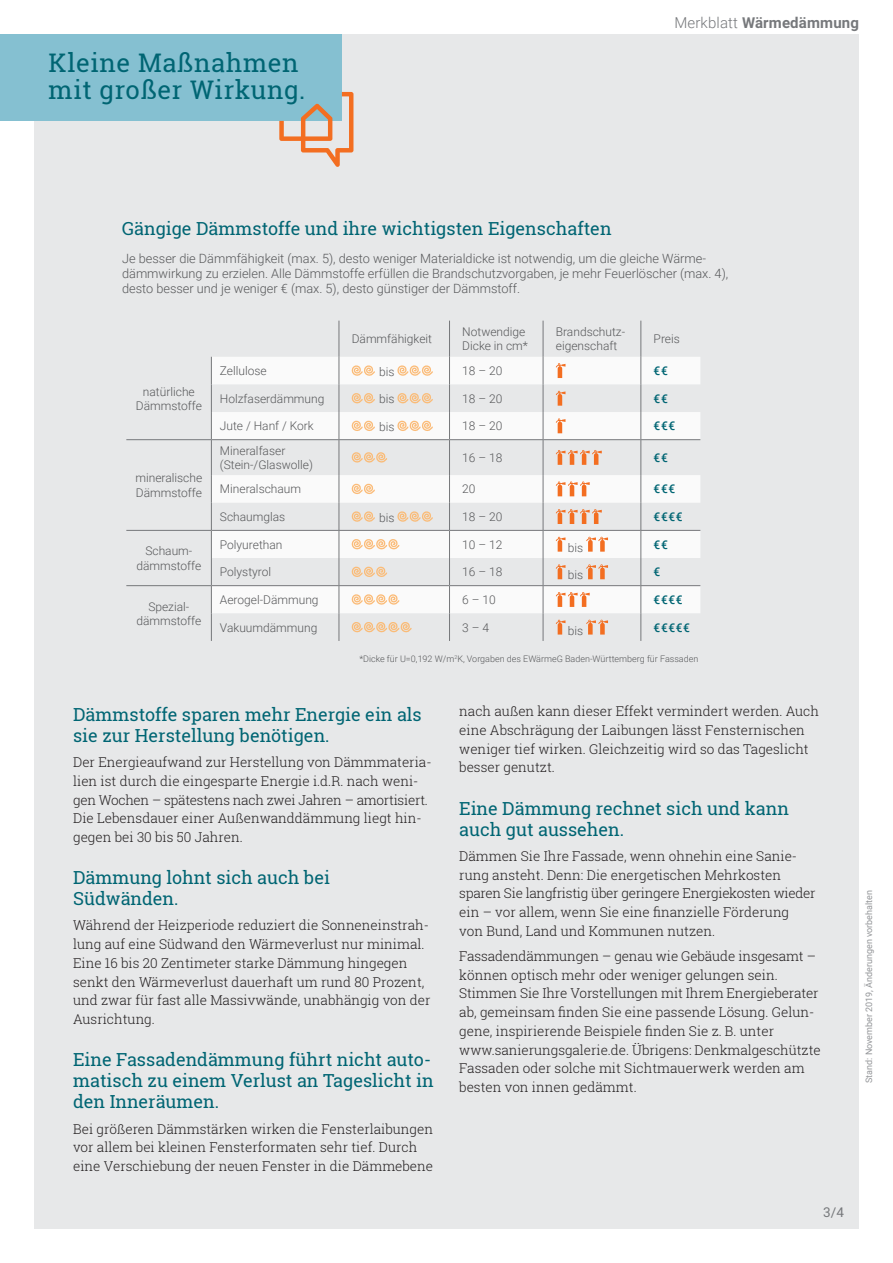
<style>
.page{position:relative;width:893px;height:1263px;background:#fff}
.page>*{position:absolute;margin:0;border:0;box-sizing:border-box;transform-origin:0 0}
.t1{font:25.65px/27.2px "Roboto Slab";letter-spacing:.025em;color:#006573}
.t2{font:18px/21px "Roboto Slab";color:#006573}
.t3{font:700 15px "Roboto";letter-spacing:.01em;color:#76787b}
.t4{font:300 13.5px/18.8px "Roboto Slab";color:#231f20}
.t5{font:13.5px "Roboto";color:#76787b}
.t6{font:300 12.75px/15px "Roboto";color:#57585a}
.t7{font:300 12px/14.4px "Roboto";color:#57585a}
.t8{font:500 12px "Roboto";color:#006573}
.t9{font:300 9px "Roboto";color:#57585a}
.t10{font:9px "Roboto";color:#939598}
.s1{font-weight:300}
</style>
<div class="page">
<div style="left:34px;top:34px;width:825px;height:1195px;background:#e7e8e9"></div>
<div style="left:0;top:34px;width:342px;height:87px;background:#85c0d1"></div>
<svg style="left:279px;top:91px;width:74px;height:76px"></svg>
<svg style="left:212px;top:357px;width:488px;height:256px;fill:#fafafa"></svg>
<hr style="left:211px;top:439px;width:128px;height:1px;background:#76787b">
<hr style="left:339px;top:439px;width:110px;height:1px;background:#76787b">
<hr style="left:449px;top:439px;width:94px;height:1px;background:#76787b">
<hr style="left:543px;top:439px;width:98px;height:1px;background:#76787b">
<hr style="left:641px;top:439px;width:59px;height:1px;background:#76787b">
<hr style="left:339px;top:321px;width:1px;height:36px;background:#76787b">
<hr style="left:449px;top:321px;width:1px;height:36px;background:#76787b">
<hr style="left:543px;top:321px;width:1px;height:36px;background:#76787b">
<svg style="left:211px;top:357px;width:1px;height:82px"></svg>
<svg style="left:339px;top:357px;width:1px;height:82px"></svg>
<svg style="left:449px;top:357px;width:1px;height:82px"></svg>
<svg style="left:543px;top:357px;width:1px;height:82px"></svg>
<hr style="left:126px;top:439px;width:85px;height:1px;background:#76787b">
<hr style="left:211px;top:440px;width:1px;height:35px;background:#76787b">
<hr style="left:339px;top:440px;width:1px;height:35px;background:#76787b">
<hr style="left:449px;top:440px;width:1px;height:35px;background:#76787b">
<hr style="left:543px;top:440px;width:1px;height:35px;background:#76787b">
<svg style="left:211px;top:475px;width:1px;height:166px"></svg>
<svg style="left:339px;top:475px;width:1px;height:166px"></svg>
<svg style="left:449px;top:475px;width:1px;height:166px"></svg>
<svg style="left:543px;top:475px;width:1px;height:166px"></svg>
<hr style="left:126px;top:530px;width:85px;height:1px;background:#76787b">
<hr style="left:126px;top:585px;width:85px;height:1px;background:#76787b">
<hr style="left:640px;top:321px;width:1px;height:36px;background:#76787b">
<svg style="left:640px;top:357px;width:1px;height:82px"></svg>
<hr style="left:640px;top:440px;width:1px;height:35px;background:#76787b">
<hr style="left:211px;top:530px;width:128px;height:1px;background:#76787b">
<hr style="left:339px;top:530px;width:110px;height:1px;background:#76787b">
<hr style="left:449px;top:530px;width:94px;height:1px;background:#76787b">
<hr style="left:543px;top:530px;width:98px;height:1px;background:#76787b">
<hr style="left:641px;top:530px;width:59px;height:1px;background:#76787b">
<svg style="left:640px;top:475px;width:1px;height:166px"></svg>
<hr style="left:211px;top:585px;width:128px;height:1px;background:#76787b">
<hr style="left:339px;top:585px;width:110px;height:1px;background:#76787b">
<hr style="left:449px;top:585px;width:94px;height:1px;background:#76787b">
<hr style="left:543px;top:585px;width:98px;height:1px;background:#76787b">
<hr style="left:641px;top:585px;width:59px;height:1px;background:#76787b">
<svg style="left:350px;top:364px;width:26px;height:14px"></svg>
<svg style="left:396px;top:364px;width:38px;height:14px"></svg>
<svg style="left:556px;top:363px;width:9px;height:15px"></svg>
<svg style="left:350px;top:391px;width:26px;height:15px"></svg>
<svg style="left:396px;top:391px;width:38px;height:15px"></svg>
<svg style="left:556px;top:391px;width:9px;height:15px"></svg>
<svg style="left:350px;top:419px;width:26px;height:15px"></svg>
<svg style="left:396px;top:419px;width:38px;height:15px"></svg>
<svg style="left:556px;top:418px;width:9px;height:15px"></svg>
<svg style="left:350px;top:450px;width:38px;height:15px"></svg>
<svg style="left:556px;top:450px;width:46px;height:15px"></svg>
<svg style="left:350px;top:482px;width:26px;height:15px"></svg>
<svg style="left:556px;top:481px;width:34px;height:15px"></svg>
<svg style="left:350px;top:509px;width:26px;height:15px"></svg>
<svg style="left:396px;top:509px;width:38px;height:15px"></svg>
<svg style="left:556px;top:509px;width:46px;height:15px"></svg>
<svg style="left:350px;top:537px;width:50px;height:15px"></svg>
<svg style="left:556px;top:537px;width:9px;height:15px"></svg>
<svg style="left:586px;top:537px;width:22px;height:15px"></svg>
<svg style="left:350px;top:565px;width:38px;height:15px"></svg>
<svg style="left:556px;top:564px;width:9px;height:15px"></svg>
<svg style="left:586px;top:564px;width:22px;height:15px"></svg>
<svg style="left:350px;top:592px;width:50px;height:15px"></svg>
<svg style="left:556px;top:592px;width:34px;height:15px"></svg>
<svg style="left:351px;top:622px;width:61px;height:11px"></svg>
<svg style="left:556px;top:620px;width:9px;height:14px"></svg>
<svg style="left:586px;top:620px;width:22px;height:14px"></svg>
<h1 class="t1" style="left:49px;top:49px;width:258px">Kleine Maßnahmen mit großer Wirkung.</h1>
<p class="t3" style="left:674px;top:12px;width:186px"><span class="s1">Merkblatt</span> Wärmedämmung</p>
<h2 class="t2" style="left:122px;top:218px;width:491px">Gängige Dämmstoffe und ihre wichtigsten Eigenschaften</h2>
<p class="t6" style="left:122px;top:250px;width:608px">Je besser die Dämmfähigkeit (max. 5), desto weniger Materialdicke ist notwendig, um die gleiche Wärme&shy;dämmwirkung zu erzielen. Alle Dämmstoffe erfüllen die Brandschutzvorgaben, je mehr Feuerlöscher (max. 4), desto besser und je weniger € (max. 5), desto günstiger der Dämmstoff.</p>
<p class="t7" style="left:136px;top:384px;width:68px;text-align:center">natürliche<br>Dämmstoffe</p>
<p class="t7" style="left:135px;top:470px;width:68px">mineralische<br>Dämmstoffe</p>
<p class="t7" style="left:136px;top:543px;width:66px;text-align:center">Schaum&shy;dämmstoffe</p>
<p class="t7" style="left:136px;top:599px;width:66px;text-align:center">Spezial&shy;dämmstoffe</p>
<p class="t7" style="left:352px;top:331px;width:82px">Dämmfähigkeit</p>
<p class="t7" style="left:462px;top:324px;width:67px">Notwendige<br>Dicke in cm*</p>
<p class="t7" style="left:556px;top:324px;width:71px">Brandschutz&shy;eigenschaft</p>
<p class="t7" style="left:654px;top:331px;width:28px">Preis</p>
<p class="t7" style="left:220px;top:363px;width:48px">Zellulose</p>
<p class="t7" style="left:379px;top:364px;width:17px">bis</p>
<p class="t7" style="left:462px;top:363px;width:42px">18 – 20</p>
<p class="t8" style="left:654px;top:362px;width:16px">€€</p>
<p class="t7" style="left:220px;top:391px;width:106px">Holzfaserdämmung</p>
<p class="t7" style="left:379px;top:391px;width:17px">bis</p>
<p class="t7" style="left:462px;top:391px;width:42px">18 – 20</p>
<p class="t8" style="left:654px;top:390px;width:16px">€€</p>
<p class="t7" style="left:220px;top:418px;width:95px">Jute / Hanf / Kork</p>
<p class="t7" style="left:379px;top:419px;width:17px">bis</p>
<p class="t7" style="left:462px;top:418px;width:42px">18 – 20</p>
<p class="t8" style="left:654px;top:418px;width:23px">€€€</p>
<p class="t7" style="left:220px;top:443px;width:95px">Mineralfaser (Stein-/Glaswolle)</p>
<p class="t7" style="left:462px;top:450px;width:42px">16 – 18</p>
<p class="t8" style="left:654px;top:449px;width:16px">€€</p>
<p class="t7" style="left:220px;top:481px;width:83px">Mineralschaum</p>
<p class="t7" style="left:462px;top:481px;width:15px">20</p>
<p class="t8" style="left:654px;top:481px;width:23px">€€€</p>
<p class="t7" style="left:220px;top:509px;width:67px">Schaumglas</p>
<p class="t7" style="left:379px;top:510px;width:17px">bis</p>
<p class="t7" style="left:462px;top:509px;width:42px">18 – 20</p>
<p class="t8" style="left:654px;top:508px;width:31px">€€€€</p>
<p class="t7" style="left:220px;top:537px;width:64px">Polyurethan</p>
<p class="t7" style="left:462px;top:537px;width:42px">10 – 12</p>
<p class="t7" style="left:568px;top:540px;width:17px">bis</p>
<p class="t8" style="left:654px;top:536px;width:16px">€€</p>
<p class="t7" style="left:220px;top:564px;width:53px">Polystyrol</p>
<p class="t7" style="left:462px;top:564px;width:42px">16 – 18</p>
<p class="t7" style="left:568px;top:567px;width:17px">bis</p>
<p class="t8" style="left:654px;top:564px;width:8px">€</p>
<p class="t7" style="left:220px;top:592px;width:100px">Aerogel-Dämmung</p>
<p class="t7" style="left:462px;top:592px;width:35px">6 – 10</p>
<p class="t8" style="left:654px;top:591px;width:31px">€€€€</p>
<p class="t7" style="left:220px;top:620px;width:99px">Vakuumdämmung</p>
<p class="t7" style="left:462px;top:620px;width:28px">3 – 4</p>
<p class="t7" style="left:568px;top:623px;width:17px">bis</p>
<p class="t8" style="left:654px;top:619px;width:38px">€€€€€</p>
<p class="t9" style="left:359px;top:652px;width:340px">*Dicke für U=0,192 W/m<sup>2</sup>K, Vorgaben des EWärmeG Baden-Württemberg für Fassaden</p>
<h2 class="t2" style="left:73px;top:704px;width:350px">Dämmstoffe sparen mehr Energie ein als sie zur Herstellung benötigen.</h2>
<p class="t4" style="left:73px;top:752px;width:360px">Der Energieaufwand zur Herstellung von Dämmmateria&shy;lien ist durch die eingesparte Energie i.d.R. nach weni&shy;gen Wochen – spätestens nach zwei Jahren – amortisiert.<br>Die Lebensdauer einer Außenwanddämmung liegt hin&shy;gegen bei 30 bis 50 Jahren.</p>
<h2 class="t2" style="left:73px;top:867px;width:258px">Dämmung lohnt sich auch bei<br>Südwänden.</h2>
<p class="t4" style="left:73px;top:916px;width:359px">Während der Heizperiode reduziert die Sonneneinstrah&shy;lung auf eine Südwand den Wärmeverlust nur minimal.<br>Eine 16 bis 20 Zentimeter starke Dämmung hingegen senkt den Wärmeverlust dauerhaft um rund 80 Prozent, und zwar für fast alle Massivwände, unabhängig von der Ausrichtung.</p>
<h2 class="t2" style="left:73px;top:1049px;width:362px">Eine Fassadendämmung führt nicht auto&shy;matisch zu einem Verlust an Tageslicht in den Inneräumen.</h2>
<p class="t4" style="left:73px;top:1119px;width:361px">Bei größeren Dämmstärken wirken die Fensterlaibungen vor allem bei kleinen Fensterformaten sehr tief. Durch eine Verschiebung der neuen Fenster in die Dämmebene</p>
<p class="t4" style="left:459px;top:701px;width:361px">nach außen kann dieser Effekt vermindert werden. Auch eine Abschrägung der Laibungen lässt Fensternischen weniger tief wirken. Gleichzeitig wird so das Tageslicht besser genutzt.</p>
<h2 class="t2" style="left:459px;top:797px;width:331px">Eine Dämmung rechnet sich und kann auch gut aussehen.</h2>
<p class="t4" style="left:459px;top:846px;width:358px">Dämmen Sie Ihre Fassade, wenn ohnehin eine Sanie&shy;rung ansteht. Denn: Die energetischen Mehrkosten sparen Sie langfristig über geringere Energiekosten wieder ein – vor allem, wenn Sie eine finanzielle Förderung von Bund, Land und Kommunen nutzen.</p>
<p class="t4" style="left:459px;top:946px;width:363px">Fassadendämmungen – genau wie Gebäude insgesamt – können optisch mehr oder weniger gelungen sein.<br>Stimmen Sie Ihre Vorstellungen mit Ihrem Energieberater ab, gemeinsam finden Sie eine passende Lösung. Gelun&shy;gene, inspirierende Beispiele finden Sie z. B. unter www.sanierungsgalerie.de. Übrigens: Denkmalgeschützte Fassaden oder solche mit Sichtmauerwerk werden am besten von innen gedämmt.</p>
<p class="t5" style="left:823px;top:1203px;width:22px">3/4</p>
<p class="t10" style="left:863px;top:1083px;width:195px;rotate:-90deg">Stand: November 2019, Änderungen vorbehalten</p>
</div>
